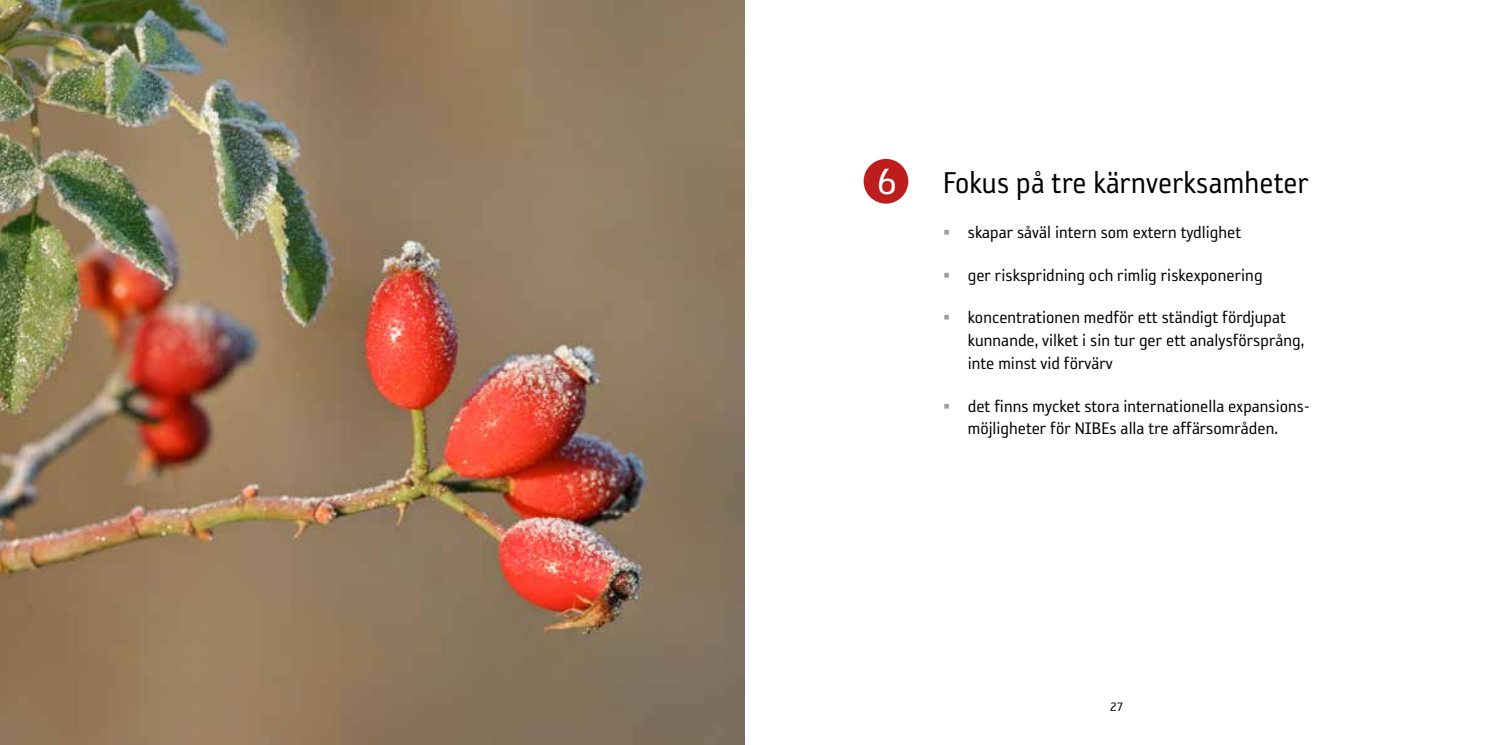
<style>
.page{position:relative;width:1489px;height:745px;background:#fff}
.page>*{position:absolute;margin:0;border:0;box-sizing:border-box;transform-origin:0 0}
.t1{font:42px "Reykjavik One OT A Gauge";color:#fff}
.t2{font:34.65px "Reykjavik One OT A Gauge";letter-spacing:.005em;color:#000;scale:.95 1}
.t3{font:19.25px/22.8px "Reykjavik One OT A Gauge";color:#000}
.t4{font:14px "Reykjavik One OT A Gauge";color:#000}
.s1{color:#9d9d9c}
</style>
<div class="page">
<div style="left:863px;top:159px;width:45px;height:44px;background:#bd1d1d;border-radius:50%"></div>
<img style="left:0;top:0;width:744px;height:744px">
<h1 class="t1" style="left:876px;top:160px;width:22px">6</h1>
<h2 class="t2" style="left:943px;top:164px;width:387px">Fokus på tre kärnverksamheter</h2>
<p class="t3" style="left:943px;top:221px;width:300px"><span class="s1">▪</span> skapar såväl intern som extern tydlighet</p>
<p class="t3" style="left:943px;top:263px;width:321px"><span class="s1">▪</span> ger riskspridning och rimlig riskexponering</p>
<p class="t3" style="left:967px;top:306px;width:338px;text-indent:-25px"><span class="s1">▪</span> koncentrationen medför ett ständigt fördjupat kunnande, vilket i sin tur ger ett analysförsprång, inte minst vid förvärv</p>
<p class="t3" style="left:943px;top:394px;width:368px;text-align:center"><span class="s1">▪</span> det finns mycket stora internationella expansions&shy;möjligheter för NIBEs alla tre affärsområden.</p>
<p class="t4" style="left:1109px;top:699px;width:15px">27</p>
</div>
